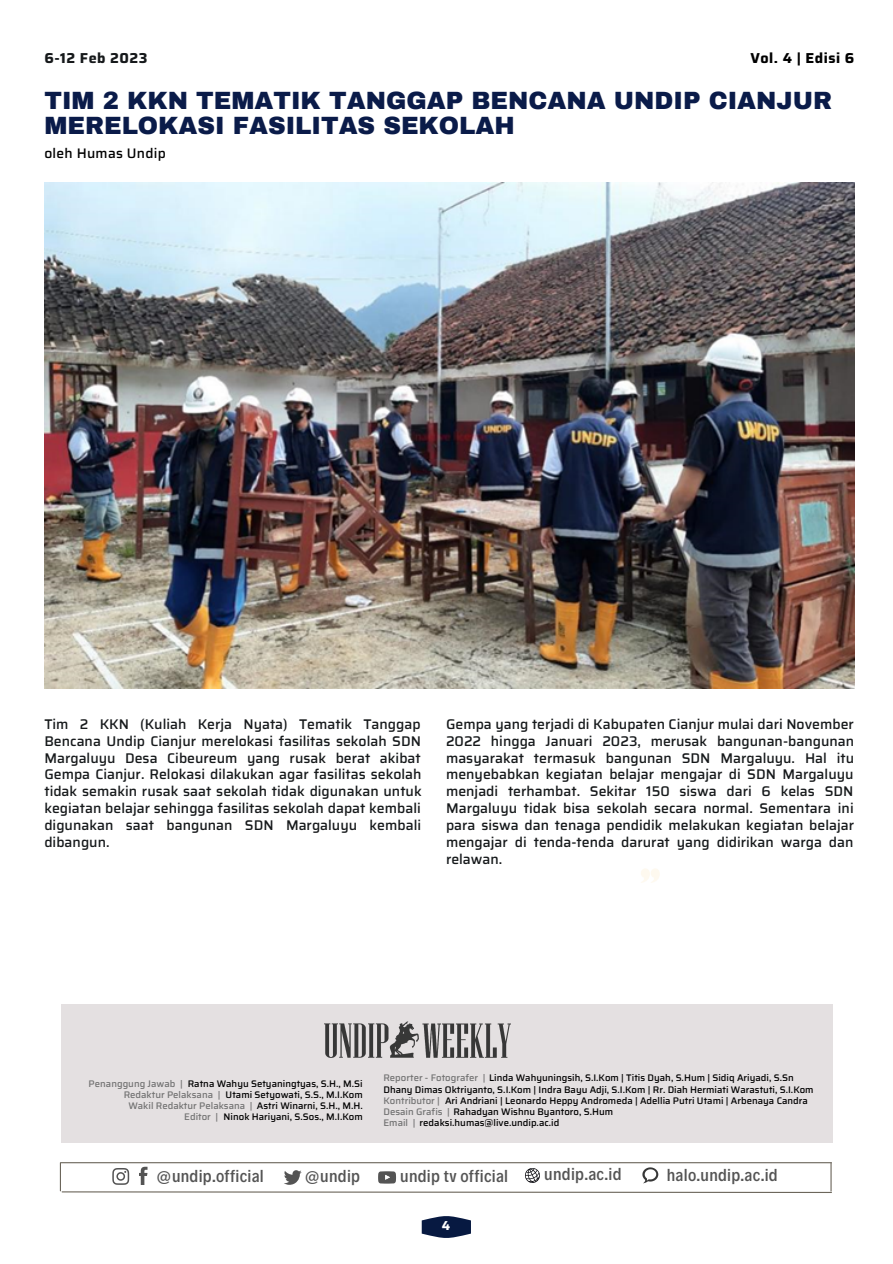
<style>
.page{position:relative;width:893px;height:1264px;background:#fff}
.page>*{position:absolute;margin:0;border:0;box-sizing:border-box;transform-origin:0 0}
.t1{font:900 24.45px/25.8px "Archivo";color:#0a1b49}
.t2{font:500 17.55px "Decalotype";letter-spacing:.015em;color:#545454}
.t3{font:700 14.4px "Saira";letter-spacing:.035em;color:#000}
.t4{font:700 14.4px "Saira";letter-spacing:.035em;color:#16191b}
.t5{font:500 14.1px/16.8px "Saira";color:#16191b;text-align:justify}
.t6{font:500 13.8px "Saira";letter-spacing:.02em;color:#000}
.t7{font:700 13.05px "Saira";color:#fff}
.t8{font:500 9.6px/11.2px "Saira";color:#000}
.s1{color:#737373}
</style>
<div class="page">
<svg style="left:421px;top:1216px;width:50px;height:21px"></svg>
<svg style="left:641px;top:869px;width:18px;height:13px"></svg>
<img style="left:44px;top:182px;width:810px;height:506px">
<div style="left:61px;top:1004px;width:771px;height:138px;background:#e4e0e1"></div>
<img style="left:324px;top:1021px;width:187px;height:36px">
<svg style="left:60px;top:1162px;width:772px;height:31px"></svg>
<img style="left:642px;top:1167px;width:16px;height:16px">
<p class="t4" style="left:44px;top:46px;width:105px">6-12 Feb 2023</p>
<h1 class="t1" style="left:44px;top:87px;width:789px">TIM 2 KKN TEMATIK TANGGAP BENCANA UNDIP CIANJUR<br>MERELOKASI FASILITAS SEKOLAH</h1>
<p class="t6" style="left:44px;top:142px;width:123px">oleh Humas Undip</p>
<p class="t3" style="left:750px;top:46px;width:105px">Vol. 4 | Edisi 6</p>
<p class="t5" style="left:44px;top:715px;width:379px">Tim 2 KKN (Kuliah Kerja Nyata) Tematik Tanggap Bencana Undip Cianjur merelokasi fasilitas sekolah SDN Margaluyu Desa Cibeureum yang rusak berat akibat Gempa Cianjur. Relokasi dilakukan agar fasilitas sekolah tidak semakin rusak saat sekolah tidak digunakan untuk kegiatan belajar sehingga fasilitas sekolah dapat kembali digunakan saat bangunan SDN Margaluyu kembali dibangun.</p>
<p class="t5" style="left:446px;top:715px;width:410px">Gempa yang terjadi di Kabupaten Cianjur mulai dari November 2022 hingga Januari 2023, merusak bangunan-bangunan masyarakat termasuk bangunan SDN Margaluyu. Hal itu menyebabkan kegiatan belajar mengajar di SDN Margaluyu menjadi terhambat. Sekitar 150 siswa dari 6 kelas SDN Margaluyu tidak bisa sekolah secara normal. Sementara ini para siswa dan tenaga pendidik melakukan kegiatan belajar mengajar di tenda-tenda darurat yang didirikan warga dan relawan.</p>
<p class="t8" style="left:89px;top:1077px;width:275px;text-align:right"><span class="s1">Penanggung Jawab |</span> Ratna Wahyu Setyaningtyas, S.H., M.Si <span class="s1">Redaktur Pelaksana |</span> Utami Setyowati, S.S., M.I.Kom<br><span class="s1">Wakil Redaktur Pelaksana |</span> Astri Winarni, S.H., M.H.<br><span class="s1">Editor |</span> Ninok Hariyani, S.Sos., M.I.Kom</p>
<p class="t8" style="left:383px;top:1072px;width:412px"><span class="s1">Reporter - Fotografer |</span> Linda Wahyuningsih, S.I.Kom | Titis Dyah, S.Hum | Sidiq Ariyadi, S.Sn</p>
<p class="t8" style="left:383px;top:1105px;width:231px"><span class="s1">Desain Grafis |</span> Rahadyan Wishnu Byantoro, S.Hum<br><span class="s1">Email |</span> redaksi.humas@live.undip.ac.id</p>
<p class="t8" style="left:383px;top:1083px;width:431px">Dhany Dimas Oktriyanto, S.I.Kom | Indra Bayu Adji, S.I.Kom | Rr. Diah Hermiati Warastuti, S.I.Kom<br><span class="s1">Kontributor |</span> Ari Andriani | Leonardo Heppy Andromeda | Adellia Putri Utami | Arbenaya Candra</p>
<p class="t2" style="left:156px;top:1164px;width:109px">@undip.official</p>
<p class="t2" style="left:304px;top:1164px;width:57px">@undip</p>
<p class="t2" style="left:400px;top:1164px;width:109px">undip tv official</p>
<p class="t2" style="left:544px;top:1162px;width:79px">undip.ac.id</p>
<p class="t2" style="left:666px;top:1163px;width:113px">halo.undip.ac.id</p>
<p class="t7" style="left:442px;top:1215px;width:10px">4</p>
</div>
